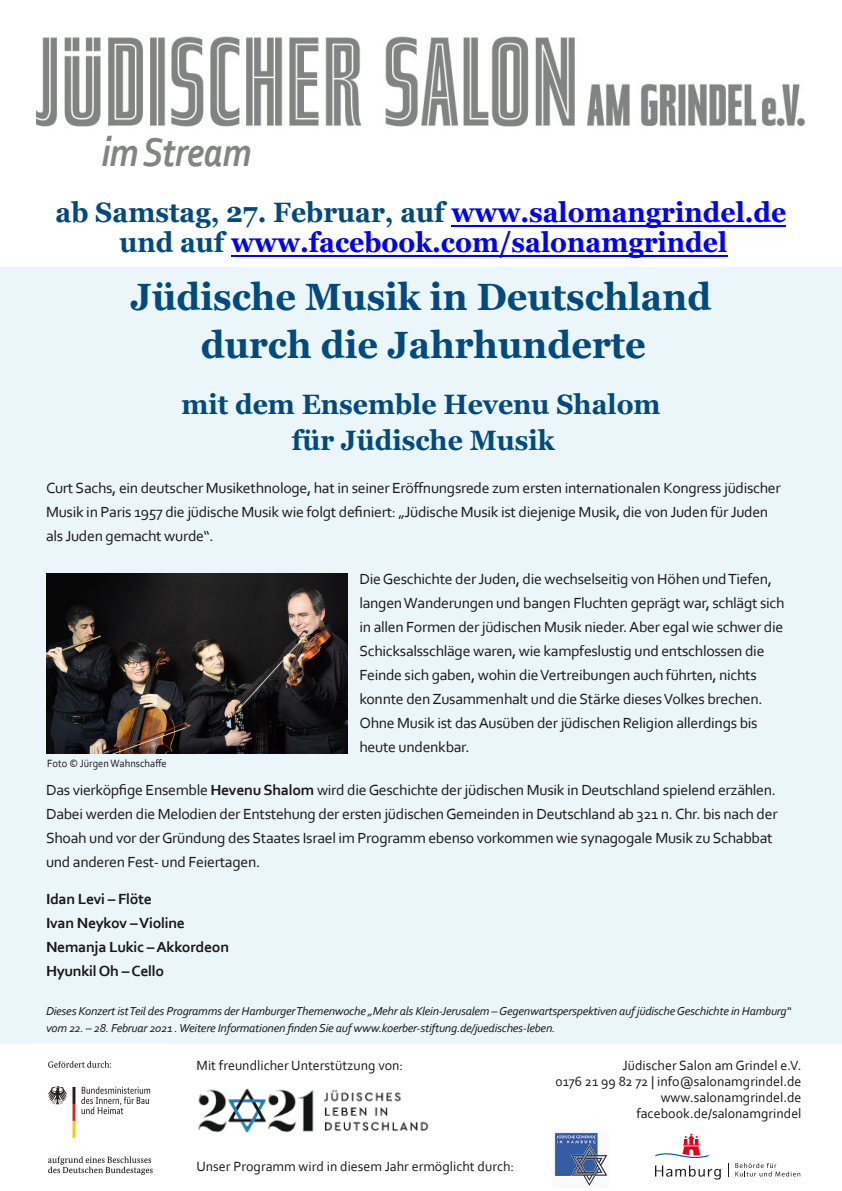
<style>
.page{position:relative;width:842px;height:1191px;background:#fff}
.page>*{position:absolute;margin:0;border:0;box-sizing:border-box;transform-origin:0 0}
.t1{font:italic 700 42px "Corbel";letter-spacing:-.02em;color:#828482;scale:.86 1}
.t2{font:700 38px/48px "Georgia";color:#004a7f;text-align:center;scale:.95 1}
.t3{font:700 28px/30px "Georgia";color:#00f;text-align:center;scale:.95 1}
.t4{font:700 28px/36px "Georgia";color:#004a7f;text-align:center;scale:.95 1}
.t5{font:15.4px/24px "Corbel";letter-spacing:-.02em;color:#1a161b}
.t6{font:700 15.4px/24px "Corbel";letter-spacing:-.02em;color:#1a161b}
.t7{font:14px/16px "Corbel";color:#1a171b;text-align:right}
.t8{font:italic 12px/17px "Corbel";letter-spacing:-.02em;color:#1a161b}
.t9{font:11px "Corbel";color:#1a171b;scale:.95 1}
.s1{color:#004a7f}
.s2{font-weight:700}
</style>
<div class="page">
<div style="left:0;top:267px;width:842px;height:777px;background:#ebf6fa"></div>
<img style="left:46px;top:573px;width:301px;height:180px">
<hr style="left:451px;top:225px;width:335px;height:1px;background:#00f">
<hr style="left:231px;top:255px;width:496px;height:1px;background:#00f">
<img style="left:554px;top:1130px;width:54px;height:56px">
<svg style="left:655px;top:1165px;width:66px;height:14px"></svg>
<svg style="left:655px;top:1133px;width:54px;height:26px"></svg>
<svg style="left:735px;top:1163px;width:65px;height:13px"></svg>
<svg style="left:728px;top:1163px;width:1px;height:13px"></svg>
<img style="left:36px;top:36px;width:770px;height:91px">
<img style="left:198px;top:1088px;width:231px;height:45px">
<img style="left:48px;top:1061px;width:105px;height:114px">
<h1 class="t1" style="left:102px;top:135px;width:176px">im Stream</h1>
<h3 class="t3" style="left:56px;top:200px;width:771px"><span class="s1">ab Samstag, 27. Februar, auf</span> www.salomangrindel.de <span class="s1">und auf</span> www.facebook.com/salonamgrindel</h3>
<h2 class="t2" style="left:131px;top:276px;width:613px">Jüdische Musik in Deutschland durch die Jahrhunderte</h2>
<h3 class="t4" style="left:181px;top:388px;width:506px">mit dem Ensemble Hevenu Shalom für Jüdische Musik</h3>
<p class="t5" style="left:46px;top:477px;width:736px">Curt Sachs, ein deutscher Musikethnologe, hat in seiner Eröffnungsrede zum ersten internationalen Kongress jüdischer<br>Musik in Paris 1957 die jüdische Musik wie folgt definiert: „Jüdische Musik ist diejenige Musik, die von Juden für Juden als Juden gemacht wurde“.</p>
<p class="t5" style="left:359px;top:568px;width:427px">DieGeschichte der Juden, die wechselseitig von Höhen undTiefen, langenWanderungen und bangen Fluchten geprägt war, schlägt sich in allen Formen der jüdischen Musik nieder.Aber egal wie schwer die Schicksalsschläge waren, wie kampfeslustig und entschlossen die Feinde sich gaben, wohin dieVertreibungen auch führten, nichts konnte den Zusammenhalt und die Stärke diesesVolkes brechen.<br>Ohne Musik ist dasAusüben der jüdischen Religion allerdings bis heute undenkbar.</p>
<p class="t5" style="left:46px;top:779px;width:733px">Das vierköpfige Ensemble <span class="s2">Hevenu Shalom</span> wird dieGeschichte der jüdischen Musik in Deutschland spielend erzählen.<br>Dabei werden die Melodien der Entstehung der ersten jüdischenGemeinden in Deutschland ab 321 n. Chr. bis nach der Shoah und vor derGründung des Staates Israel im Programm ebenso vorkommen wie synagogale Musik zu Schabbat und anderen Fest- und Feiertagen.</p>
<p class="t6" style="left:46px;top:888px;width:185px">Idan Levi – Flöte<br>Ivan Neykov –Violine<br>Nemanja Lukic –Akkordeon<br>Hyunkil Oh – Cello</p>
<p class="t8" style="left:46px;top:1003px;width:747px">Dieses Konzert istTeil des Programms der HamburgerThemenwoche „Mehr als Klein-Jerusalem –Gegenwartsperspektiven auf jüdischeGeschichte in Hamburg“ vom 22. – 28. Februar 2021 .Weitere Informationen finden Sie auf www.koerber-stiftung.de/juedisches-leben.</p>
<p class="t7" style="left:556px;top:1059px;width:247px">Jüdischer Salon am Grindel e.V.<br>0176 21 99 82 72 | info@salonamgrindel.de www.salonamgrindel.de facebook.de/salonamgrindel</p>
<p class="t7" style="left:197px;top:1160px;width:319px">Unser Programm wird in diesem Jahr ermöglicht durch:</p>
<p class="t9" style="left:47px;top:758px;width:127px">Foto © JürgenWahnschaffe</p>
<p class="t7" style="left:197px;top:1058px;width:208px">Mit freundlicher Unterstützung von:</p>
</div>
